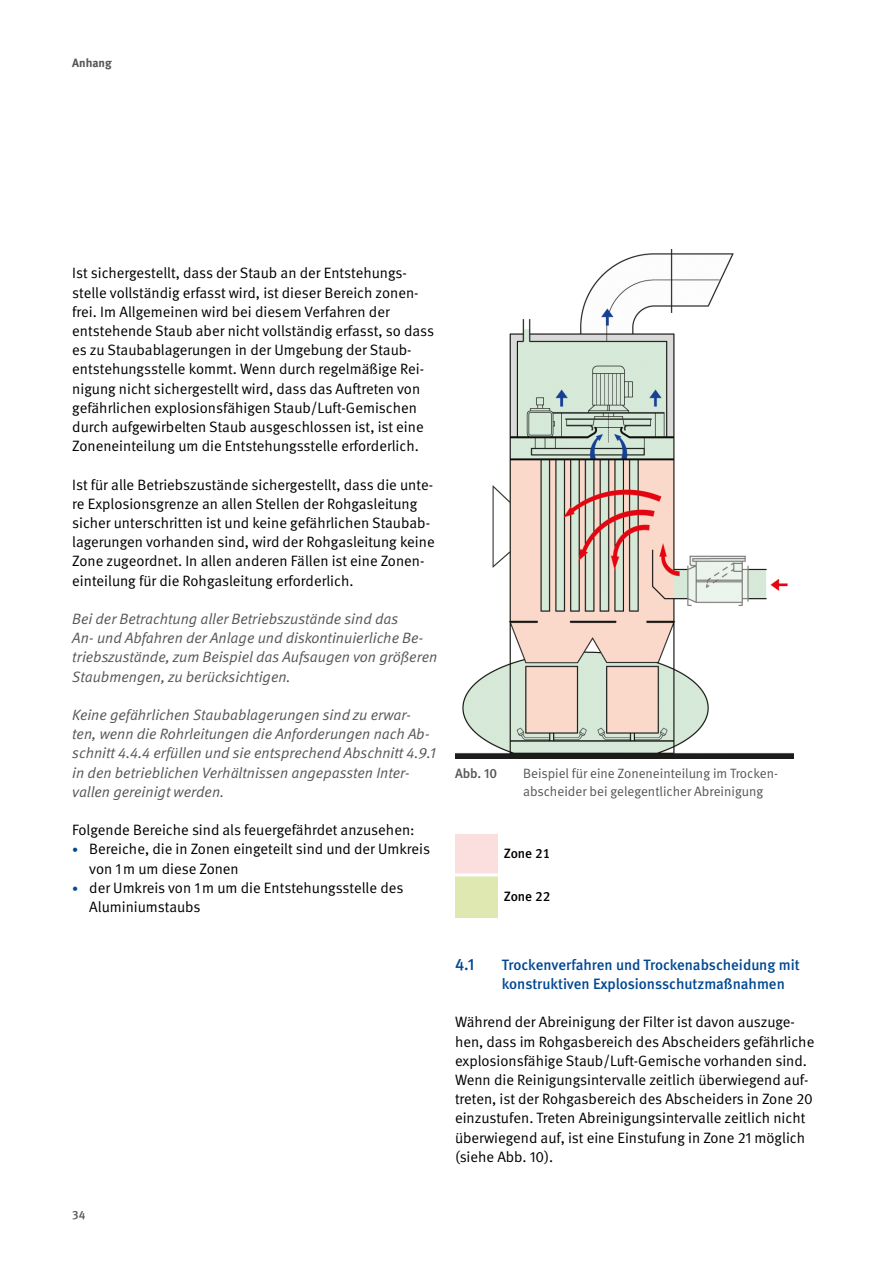
<style>
.page{position:relative;width:893px;height:1263px;background:#fff}
.page>*{position:absolute;margin:0;border:0;box-sizing:border-box;transform-origin:0 0}
.t1{font:500 16.5px "DGUV Meta";color:#004893}
.t2{font:15px/19.2px "DGUV Meta";color:#000}
.t3{font:italic 15px/19.2px "DGUV Meta";color:#565655}
.t4{font:500 15px/19.2px "DGUV Meta";color:#004893}
.t5{font:13.5px/18px "DGUV Meta";color:#565655}
.t6{font:500 13.5px "DGUV Meta";color:#000}
.t7{font:500 13.5px "DGUV Meta";color:#565655}
.t8{font:700 12px "DGUV Meta";color:#565655}
.t9{font:500 12px "DGUV Meta";color:#565655}
.s1{font-size:12px;color:#004893}
</style>
<div class="page">
<div style="left:455px;top:832px;width:42px;height:43px;background:#fbdede"></div>
<div style="left:455px;top:875px;width:42px;height:42px;background:#dee8b0"></div>
<hr style="left:455px;top:831px;width:42px;height:3px;background:#fff">
<hr style="left:455px;top:873px;width:42px;height:3px;background:#fff">
<img style="left:455px;top:249px;width:338px;height:509px">
<p class="t8" style="left:72px;top:56px;width:41px">Anhang</p>
<p class="t2" style="left:72px;top:264px;width:363px">Ist sichergestellt, dass der Staub an der Entstehungs&shy;stelle vollständig erfasst wird, ist dieser Bereich zonen&shy;frei. Im Allgemeinen wird bei diesem Verfahren der entstehende Staub aber nicht vollständig erfasst, so dass es zu Staubablagerungen in der Umgebung der Staub&shy;entstehungsstelle kommt. Wenn durch regelmäßige Rei&shy;nigung nicht sichergestellt wird, dass das Auftreten von gefährlichen explosionsfähigen Staub/Luft-Gemischen durch aufgewirbelten Staub ausgeschlossen ist, ist eine Zoneneinteilung um die Entstehungsstelle erforderlich.</p>
<p class="t2" style="left:72px;top:475px;width:364px">Ist für alle Betriebszustände sichergestellt, dass die unte&shy;re Explosionsgrenze an allen Stellen der Rohgasleitung sicher unterschritten ist und keine gefährlichen Staubab&shy;lagerungen vorhanden sind, wird der Rohgasleitung keine Zone zugeordnet. In allen anderen Fällen ist eine Zonen&shy;einteilung für die Rohgasleitung erforderlich.</p>
<p class="t3" style="left:72px;top:610px;width:367px">Bei der Betrachtung aller Betriebszustände sind das<br>An- und Abfahren der Anlage und diskontinuierliche Be&shy;triebszustände, zum Beispiel das Aufsaugen von größeren Staubmengen, zu berücksichtigen.</p>
<p class="t3" style="left:72px;top:706px;width:365px">Keine gefährlichen Staubablagerungen sind zu erwar&shy;ten, wenn die Rohrleitungen die Anforderungen nach Ab&shy;schnitt 4.4.4 erfüllen und sie entsprechend Abschnitt 4.9.1 in den betrieblichen Verhältnissen angepassten Inter&shy;vallen gereinigt werden.</p>
<p class="t2" style="left:72px;top:821px;width:344px">Folgende Bereiche sind als feuergefährdet anzusehen:</p>
<p class="t2" style="left:89px;top:840px;width:342px;text-indent:-17px"><span class="s1">•</span> Bereiche, die in Zonen eingeteilt sind und der Umkreis von 1m um diese Zonen</p>
<p class="t2" style="left:89px;top:878px;width:316px;text-indent:-17px"><span class="s1">•</span> der Umkreis von 1m um die Entstehungsstelle des<br>Aluminiumstaubs</p>
<p class="t7" style="left:455px;top:765px;width:44px">Abb. 10</p>
<p class="t5" style="left:523px;top:764px;width:255px">Beispiel für eine Zoneneinteilung im Trocken&shy;abscheider bei gelegentlicher Abreinigung</p>
<p class="t6" style="left:504px;top:846px;width:48px">Zone 21</p>
<p class="t6" style="left:504px;top:888px;width:48px">Zone 22</p>
<p class="t1" style="left:455px;top:954px;width:21px">4.1</p>
<p class="t4" style="left:502px;top:955px;width:299px">Trockenverfahren und Trockenabscheidung mit konstruktiven Explosionsschutzmaßnahmen</p>
<p class="t2" style="left:455px;top:1013px;width:361px">Während der Abreinigung der Filter ist davon auszuge&shy;hen, dass im Rohgasbereich des Abscheiders gefährliche explosionsfähige Staub/Luft-Gemische vorhanden sind.<br>Wenn die Reinigungsintervalle zeitlich überwiegend auf&shy;treten, ist der Rohgasbereich des Abscheiders in Zone 20 einzustufen. Treten Abreinigungsintervalle zeitlich nicht überwiegend auf, ist eine Einstufung in Zone 21 möglich (siehe Abb. 10).</p>
<p class="t9" style="left:72px;top:1208px;width:15px">34</p>
</div>
